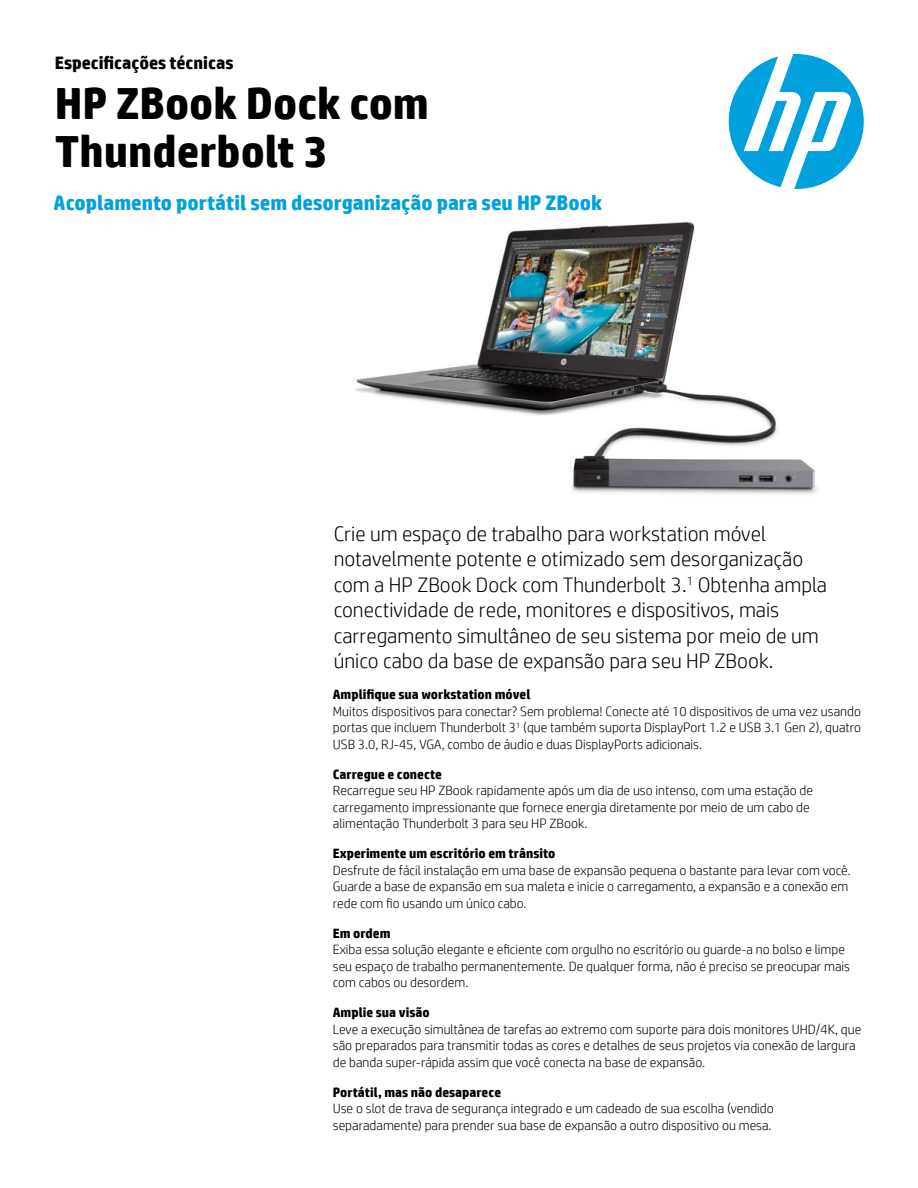
<style>
.page{position:relative;width:918px;height:1188px;background:#fff}
.page>*{position:absolute;margin:0;border:0;box-sizing:border-box;transform-origin:0 0}
.Cover_headline_30_32{font:700 45px/48px "HP Simplified";color:#000}
.Body_before_bullet{font:300 21px/25.5px "HP Simplified";color:#000}
.t1{font:700 21px "HP Simplified";color:#00a1dd}
.Document_type_for_12{font:700 18px "HP Simplified";color:#000}
.Body_before_bullet-2{font:300 13.5px/16.5px "HP Simplified";color:#000}
.Body_header_bold{font:700 13.5px "HP Simplified";color:#000}
</style>
<div class="page">
<svg style="left:729px;top:54px;width:135px;height:135px"></svg>
<img style="left:354px;top:221px;width:463px;height:273px">
<p class="Document_type_for_12" style="left:55px;top:52px;width:180px">Especificações técnicas</p>
<p class="Cover_headline_30_32" style="left:55px;top:79px;width:376px">HP ZBook Dock com<br>Thunderbolt 3</p>
<p class="t1" style="left:54px;top:191px;width:550px">Acoplamento portátil sem desorganização para seu HP ZBook</p>
<p class="Body_before_bullet" style="left:334px;top:521px;width:495px">Crie um espaço de trabalho para workstation móvel notavelmente potente e otimizado sem desorganização com a HP ZBook Dock com Thunderbolt 3.<sup>1</sup> Obtenha ampla conectividade de rede, monitores e dispositivos, mais carregamento simultâneo de seu sistema por meio de um único cabo da base de expansão para seu HP ZBook.</p>
<p class="Body_header_bold" style="left:333px;top:686px;width:199px">Amplifique sua workstation móvel</p>
<p class="Body_before_bullet-2" style="left:333px;top:702px;width:530px;text-align:justify">Muitos dispositivos para conectar? Sem problema! Conecte até 10 dispositivos de uma vez usando portas que incluem Thunderbolt 3<sup>1</sup> (que também suporta DisplayPort 1.2 e USB 3.1 Gen 2), quatro USB 3.0, RJ-45, VGA, combo de áudio e duas DisplayPorts adicionais.</p>
<p class="Body_header_bold" style="left:333px;top:766px;width:111px">Carregue e conecte</p>
<p class="Body_before_bullet-2" style="left:333px;top:782px;width:482px">Recarregue seu HP ZBook rapidamente após um dia de uso intenso, com uma estação de carregamento impressionante que fornece energia diretamente por meio de um cabo de alimentação Thunderbolt 3 para seu HP ZBook.</p>
<p class="Body_header_bold" style="left:333px;top:845px;width:224px">Experimente um escritório em trânsito</p>
<p class="Body_before_bullet-2" style="left:333px;top:861px;width:519px">Desfrute de fácil instalação em uma base de expansão pequena o bastante para levar com você.<br>Guarde a base de expansão em sua maleta e inicie o carregamento, a expansão e a conexão em rede com fio usando um único cabo.</p>
<p class="Body_header_bold" style="left:333px;top:925px;width:59px">Em ordem</p>
<p class="Body_before_bullet-2" style="left:333px;top:941px;width:519px">Exiba essa solução elegante e eficiente com orgulho no escritório ou guarde-a no bolso e limpe seu espaço de trabalho permanentemente. De qualquer forma, não é preciso se preocupar mais com cabos ou desordem.</p>
<p class="Body_header_bold" style="left:333px;top:1004px;width:98px">Amplie sua visão</p>
<p class="Body_before_bullet-2" style="left:333px;top:1020px;width:530px">Leve a execução simultânea de tarefas ao extremo com suporte para dois monitores UHD/4K, que são preparados para transmitir todas as cores e detalhes de seus projetos via conexão de largura de banda super-rápida assim que você conecta na base de expansão.</p>
<p class="Body_header_bold" style="left:333px;top:1084px;width:170px">Portátil, mas não desaparece</p>
<p class="Body_before_bullet-2" style="left:333px;top:1100px;width:442px">Use o slot de trava de segurança integrado e um cadeado de sua escolha (vendido separadamente) para prender sua base de expansão a outro dispositivo ou mesa.</p>
</div>
